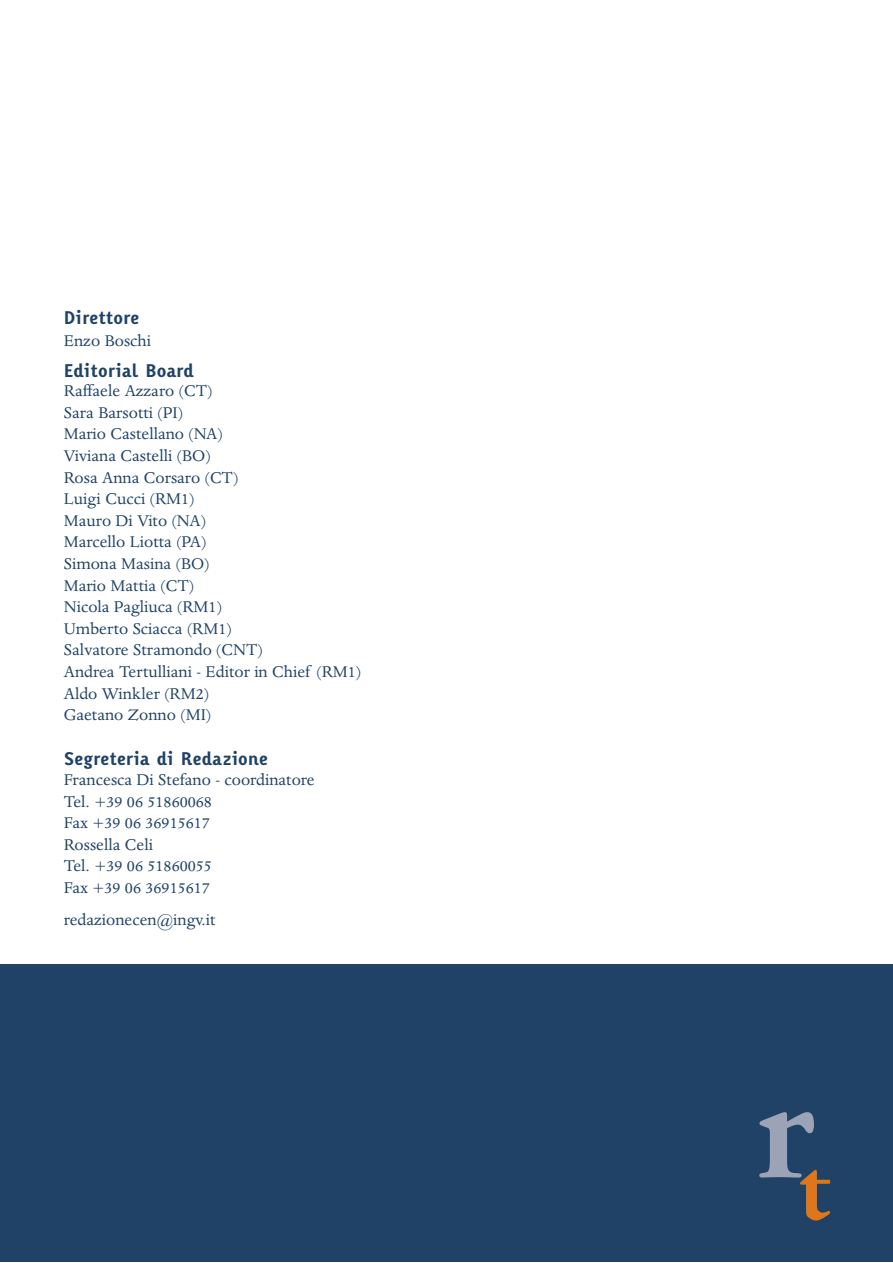
<style>
.page{position:relative;width:893px;height:1263px;background:#fff}
.page>*{position:absolute;margin:0;border:0;box-sizing:border-box;transform-origin:0 0}
.t1{font:700 96.45px "Dante";color:#de761b}
.t2{font:18px/21.6px "Dante";color:#1f4266}
.t3{font:700 18px "Karbid";color:#1f4266}
</style>
<div class="page">
<div style="left:0;top:964px;width:893px;height:297px;background:#1f4266"></div>
<img style="left:759px;top:1112px;width:55px;height:65px">
<p class="t3" style="left:64px;top:308px;width:77px">Direttore</p>
<p class="t2" style="left:64px;top:331px;width:89px">Enzo Boschi</p>
<p class="t3" style="left:64px;top:360px;width:131px">Editorial Board</p>
<p class="t2" style="left:64px;top:381px;width:299px">Raffaele Azzaro (CT)<br>Sara Barsotti (PI)<br>Mario Castellano (NA)<br>Viviana Castelli (BO)<br>Rosa Anna Corsaro (CT)<br>Luigi Cucci (RM1)<br>Mauro Di Vito (NA)<br>Marcello Liotta (PA)<br>Simona Masina (BO)<br>Mario Mattia (CT)<br>Nicola Pagliuca (RM1)<br>Umberto Sciacca (RM1)<br>Salvatore Stramondo (CNT)<br>Andrea Tertulliani - Editor in Chief (RM1)<br>Aldo Winkler (RM2)<br>Gaetano Zonno (MI)</p>
<p class="t3" style="left:64px;top:749px;width:206px">Segreteria di Redazione</p>
<p class="t2" style="left:64px;top:770px;width:252px">Francesca Di Stefano - coordinatore<br>Tel. +39 06 51860068<br>Fax +39 06 36915617<br>Rossella Celi<br>Tel. +39 06 51860055<br>Fax +39 06 36915617</p>
<p class="t2" style="left:64px;top:910px;width:153px">redazionecen@ingv.it</p>
<h1 class="t1" style="left:799px;top:1155px;width:34px">t</h1>
</div>
